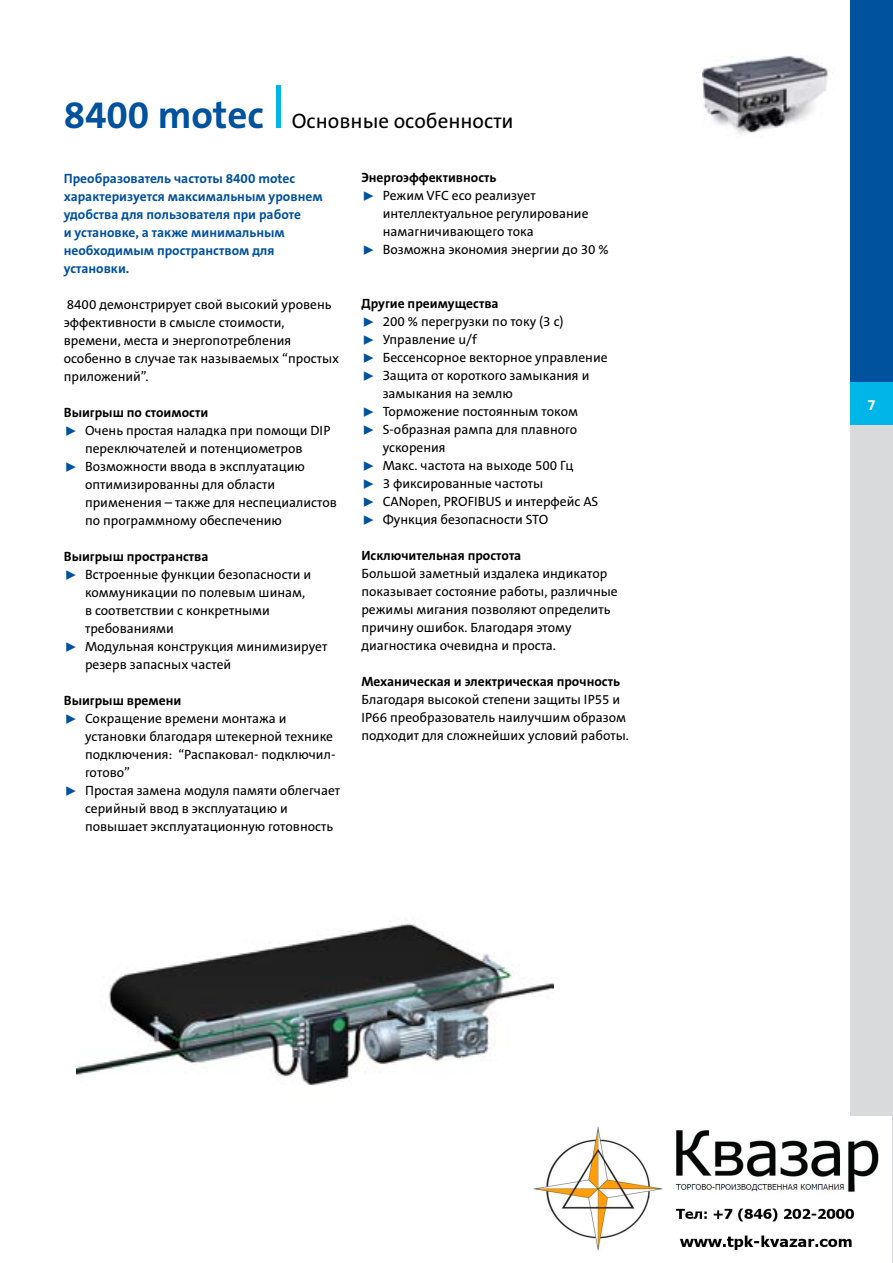
<style>
.page{position:relative;width:893px;height:1263px;background:#fff}
.page>*{position:absolute;margin:0;border:0;box-sizing:border-box;transform-origin:0 0}
.t1{font:700 39px "The Sans Cyr B7";color:#00519e}
.t2{font:21px "The Sans Cyr B5";color:#000}
.t3{font:700 15px "The Sans Cyr B7";color:#fff}
.t4{font:13.5px/18px "The Sans Cyr B5";color:#000}
.t5{font:700 13.5px/18px "The Sans Cyr B7";color:#00519e}
.t6{font:700 13.5px "The Sans Cyr B7";color:#000}
.s1{font-family:"The Sans Expert";color:#00519e}
</style>
<div class="page">
<div style="left:850px;top:0;width:43px;height:383px;background:#00519e"></div>
<div style="left:850px;top:425px;width:43px;height:838px;background:#d9dadb"></div>
<div style="left:850px;top:383px;width:43px;height:42px;background:#00b6e8"></div>
<hr style="left:276px;top:85px;width:4px;height:43px;background:#00b6e8">
<img style="left:77px;top:923px;width:476px;height:163px">
<img style="left:703px;top:56px;width:130px;height:79px">
<img style="left:533px;top:1116px;width:358px;height:147px">
<h1 class="t1" style="left:64px;top:93px;width:202px">8400 motec</h1>
<h2 class="t2" style="left:292px;top:109px;width:223px">Основные особенности</h2>
<p class="t5" style="left:64px;top:169px;width:260px">Преобразователь частоты 8400 motec характеризуется максимальным уровнем удобства для пользователя при работе<br>и установке, а также минимальным необходимым пространством для установки.</p>
<p class="t4" style="left:64px;top:295px;width:277px">8400 демонстрирует свой высокий уровень эффективности в смысле стоимости, времени, места и энергопотребления особенно в случае так называемых “простых приложений”.</p>
<p class="t6" style="left:64px;top:405px;width:146px">Выигрыш по стоимости</p>
<p class="t4" style="left:64px;top:421px;width:268px"><span class="s1">˘</span> Очень простая наладка при помощи DIP</p>
<p class="t4" style="left:85px;top:439px;width:219px">переключателей и потенциометров</p>
<p class="t4" style="left:64px;top:457px;width:243px"><span class="s1">˘</span> Возможности ввода в эксплуатацию</p>
<p class="t4" style="left:85px;top:475px;width:192px">оптимизированны для области</p>
<p class="t4" style="left:85px;top:493px;width:253px">применения – также для неспециалистов</p>
<p class="t4" style="left:85px;top:511px;width:198px">по программному обеспечению</p>
<p class="t6" style="left:64px;top:549px;width:146px">Выигрыш пространства</p>
<p class="t4" style="left:64px;top:565px;width:249px"><span class="s1">˘</span> Встроенные функции безопасности и</p>
<p class="t4" style="left:85px;top:583px;width:222px">коммуникации по полевым шинам,</p>
<p class="t4" style="left:85px;top:601px;width:186px">в соответствии с конкретными</p>
<p class="t4" style="left:85px;top:619px;width:90px">требованиями</p>
<p class="t4" style="left:64px;top:637px;width:265px"><span class="s1">˘</span> Модульная конструкция минимизирует</p>
<p class="t4" style="left:85px;top:655px;width:148px">резерв запасных частей</p>
<p class="t6" style="left:64px;top:693px;width:119px">Выигрыш времени</p>
<p class="t4" style="left:64px;top:709px;width:224px"><span class="s1">˘</span> Сокращение времени монтажа и</p>
<p class="t4" style="left:85px;top:727px;width:249px">установки благодаря штекерной технике</p>
<p class="t4" style="left:85px;top:745px;width:252px">подключения: “Распаковал- подключил-</p>
<p class="t4" style="left:85px;top:763px;width:47px">готово”</p>
<p class="t4" style="left:64px;top:781px;width:278px"><span class="s1">˘</span> Простая замена модуля памяти облегчает</p>
<p class="t4" style="left:85px;top:799px;width:204px">серийный ввод в эксплуатацию и</p>
<p class="t4" style="left:85px;top:817px;width:250px">повышает эксплуатационную готовность</p>
<p class="t6" style="left:361px;top:171px;width:136px">Энергоэффективность</p>
<p class="t4" style="left:361px;top:187px;width:176px"><span class="s1">˘</span> Режим VFC eco реализует</p>
<p class="t4" style="left:383px;top:205px;width:207px">интеллектуальное регулирование</p>
<p class="t4" style="left:383px;top:223px;width:153px">намагничивающего тока</p>
<p class="t4" style="left:361px;top:241px;width:249px"><span class="s1">˘</span> Возможна экономия энергии до 30 %</p>
<p class="t6" style="left:361px;top:297px;width:139px">Другие преимущества</p>
<p class="t4" style="left:361px;top:313px;width:204px"><span class="s1">˘</span> 200 % перегрузки по току (3 с)</p>
<p class="t4" style="left:361px;top:331px;width:117px"><span class="s1">˘</span> Управление u/f</p>
<p class="t4" style="left:361px;top:349px;width:248px"><span class="s1">˘</span> Бессенсорное векторное управление</p>
<p class="t4" style="left:361px;top:367px;width:229px"><span class="s1">˘</span> Защита от короткого замыкания и</p>
<p class="t4" style="left:383px;top:385px;width:132px">замыкания на землю</p>
<p class="t4" style="left:361px;top:403px;width:218px"><span class="s1">˘</span> Торможение постоянным током</p>
<p class="t4" style="left:361px;top:421px;width:217px"><span class="s1">˘</span> S-образная рампа для плавного</p>
<p class="t4" style="left:383px;top:439px;width:65px">ускорения</p>
<p class="t4" style="left:361px;top:457px;width:214px"><span class="s1">˘</span> Макс. частота на выходе 500 Гц</p>
<p class="t4" style="left:361px;top:475px;width:183px"><span class="s1">˘</span> 3 фиксированные частоты</p>
<p class="t4" style="left:361px;top:493px;width:238px"><span class="s1">˘</span> CANopen, PROFIBUS и интерфейс AS</p>
<p class="t4" style="left:361px;top:511px;width:188px"><span class="s1">˘</span> Функция безопасности STO</p>
<p class="t6" style="left:361px;top:549px;width:161px">Исключительная простота</p>
<p class="t4" style="left:361px;top:565px;width:258px">Большой заметный издалека индикатор показывает состояние работы, различные режимы мигания позволяют определить причину ошибок. Благодаря этому диагностика очевидна и проста.</p>
<p class="t6" style="left:361px;top:675px;width:260px">Механическая и электрическая прочность</p>
<p class="t4" style="left:361px;top:691px;width:269px">Благодаря высокой степени защиты IP55 и<br>IP66 преобразователь наилучшим образом подходит для сложнейших условий работы.</p>
<p class="t3" style="left:868px;top:396px;width:10px">7</p>
</div>
